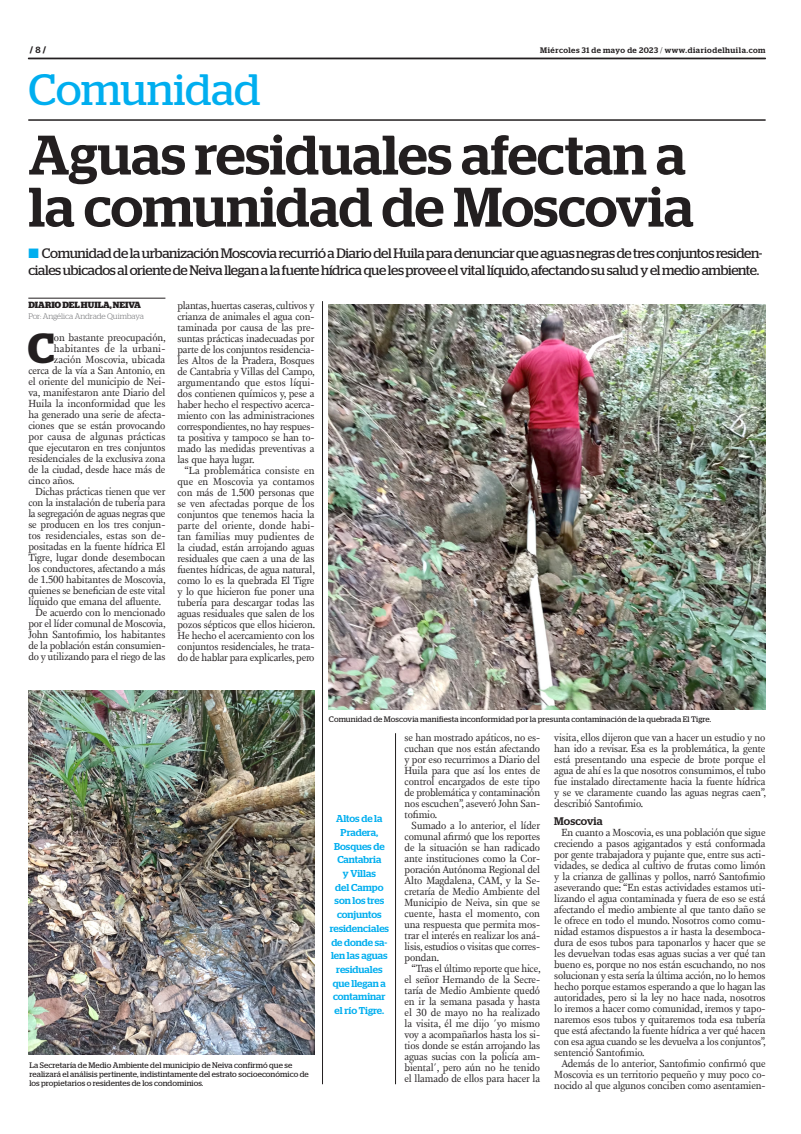
<style>
.page{position:relative;width:801px;height:1134px;background:#fff}
.page>*{position:absolute;margin:0;border:0;box-sizing:border-box;transform-origin:0 0}
.t1{font:500 55.5px/52.1px "Stag";color:#231f20}
.t2{font:43.9px "Stag";letter-spacing:-.005em;color:#00aeef}
.t3{font:600 42px "Stag";color:#231f20}
.t4{font:13.7px/16.5px "Stag";letter-spacing:-.025em;color:#231f20}
.t5{font:500 11px "Stag";letter-spacing:.005em;color:#231f20}
.t6{font:10.6px/11px "New Fournier BP";letter-spacing:-.01em;color:#231f20;text-align:justify}
.t7{font:10.6px "New Fournier BP";letter-spacing:.01em;color:#231f20}
.t8{font:500 10px/13.7px "Stag";color:#00aeef;text-align:center}
.t9{font:700 9px "Stag";color:#231f20}
.t10{font:8px/9px "Stag";letter-spacing:.01em;color:#231f20}
.t11{font:500 8px "Stag";letter-spacing:.06em;color:#231f20}
.t12{font:300 8px "Stag";letter-spacing:-.005em;color:#6c6d70}
.s1{font-weight:500}
.s2{font-weight:300}
.s3{color:#00aeef}
</style>
<div class="page">
<svg style="left:28px;top:58px;width:737px;height:1px"></svg>
<hr style="left:28px;top:120px;width:737px;height:1px;background:#231f20">
<img style="left:329px;top:304px;width:436px;height:405px">
<img style="left:28px;top:691px;width:287px;height:363px">
<hr style="left:28px;top:298px;width:137px;height:1px;background:#231f20">
<hr style="left:322px;top:301px;width:1px;height:783px;background:#231f20">
<hr style="left:395px;top:733px;width:1px;height:351px;background:#231f20">
<p class="t9" style="left:30px;top:45px;width:18px">/ <span class="s1">8</span> /</p>
<p class="t11" style="left:540px;top:45px;width:227px">Miércoles 31 de mayo de 2023 <span class="s2">/</span> www.diariodelhuila.com</p>
<h2 class="t2" style="left:28px;top:64px;width:234px">Comunidad</h2>
<h1 class="t1" style="left:29px;top:128px;width:666px">Aguas residuales afectan a la comunidad de Moscovia</h1>
<p class="t4" style="left:28px;top:245px;width:735px"><span class="s3">■</span> Comunidad de la urbanización Moscovia recurrió a Diario del Huila para denunciar que aguas negras de tres conjuntos residen&shy;ciales ubicados al oriente de Neiva llegan a la fuente hídrica que les provee el vital líquido, afectando su salud y el medio ambiente.</p>
<p class="t9" style="left:28px;top:300px;width:114px">DIARIO DEL HUILA, NEIVA</p>
<p class="t12" style="left:28px;top:312px;width:117px">Por: Angélica Andrade Quimbaya</p>
<h3 class="t3" style="left:28px;top:324px;width:28px">C</h3>
<p class="t6" style="left:54px;top:332px;width:113px">on bastante preocupación,</p>
<p class="t6" style="left:177px;top:300px;width:139px">plantas, huertas caseras, cultivos y crianza de animales el agua con&shy;taminada por causa de las pre&shy;suntas prácticas inadecuadas por parte de los conjuntos residencia&shy;les Altos de la Pradera, Bosques de Cantabria y Villas del Campo, argumentando que estos líqui&shy;dos contienen químicos y, pese a haber hecho el respectivo acerca&shy;miento con las administraciones correspondientes, no hay respues&shy;ta positiva y tampoco se han to&shy;mado las medidas preventivas a las que haya lugar.</p>
<p class="t6" style="left:177px;top:465px;width:139px;text-indent:7px">“La problemática consiste en que en Moscovia ya contamos con más de 1.500 personas que se ven afectadas porque de los conjuntos que tenemos hacia la parte del oriente, donde habi&shy;tan familias muy pudientes de la ciudad, están arrojando aguas residuales que caen a una de las fuentes hídricas, de agua natural, como lo es la quebrada El Tigre y lo que hicieron fue poner una tubería para descargar todas las aguas residuales que salen de los pozos sépticos que ellos hicieron.<br>He hecho el acercamiento con los conjuntos residenciales, he trata&shy;do de hablar para explicarles, pero</p>
<p class="t7" style="left:54px;top:342px;width:113px">habitantes de la urbani-</p>
<p class="t6" style="left:54px;top:354px;width:113px">zación Moscovia, ubicada</p>
<p class="t6" style="left:28px;top:365px;width:139px">cerca de la vía a San Antonio, en</p>
<p class="t6" style="left:28px;top:376px;width:139px">el oriente del municipio de Nei-</p>
<p class="t6" style="left:28px;top:387px;width:139px">va, manifestaron ante Diario del</p>
<p class="t6" style="left:28px;top:398px;width:139px">Huila la inconformidad que les</p>
<p class="t6" style="left:28px;top:409px;width:139px">ha generado una serie de afecta-</p>
<p class="t6" style="left:28px;top:420px;width:139px">ciones que se están provocando</p>
<p class="t6" style="left:28px;top:431px;width:139px">por causa de algunas prácticas</p>
<p class="t6" style="left:28px;top:442px;width:139px">que ejecutaron en tres conjuntos</p>
<p class="t6" style="left:28px;top:453px;width:139px">residenciales de la exclusiva zona</p>
<p class="t6" style="left:28px;top:464px;width:139px">de la ciudad, desde hace más de</p>
<p class="t6" style="left:28px;top:475px;width:48px">cinco años.</p>
<p class="t6" style="left:35px;top:486px;width:131px">Dichas prácticas tienen que ver</p>
<p class="t6" style="left:28px;top:497px;width:139px">con la instalación de tubería para</p>
<p class="t6" style="left:28px;top:508px;width:139px">la segregación de aguas negras que</p>
<p class="t6" style="left:28px;top:519px;width:139px">se producen en los tres conjun-</p>
<p class="t6" style="left:28px;top:530px;width:139px">tos residenciales, estas son de-</p>
<p class="t6" style="left:28px;top:541px;width:139px">positadas en la fuente hídrica El</p>
<p class="t6" style="left:28px;top:552px;width:139px">Tigre, lugar donde desembocan</p>
<p class="t6" style="left:28px;top:563px;width:139px">los conductores, afectando a más</p>
<p class="t6" style="left:28px;top:574px;width:139px">de 1.500 habitantes de Moscovia,</p>
<p class="t6" style="left:28px;top:585px;width:139px">quienes se benefician de este vital</p>
<p class="t6" style="left:28px;top:596px;width:134px">líquido que emana del afluente.</p>
<p class="t6" style="left:35px;top:607px;width:131px">De acuerdo con lo mencionado</p>
<p class="t6" style="left:28px;top:618px;width:139px">por el líder comunal de Moscovia,</p>
<p class="t6" style="left:28px;top:629px;width:139px">John Santofimio, los habitantes</p>
<p class="t6" style="left:28px;top:640px;width:139px">de la población están consumien-</p>
<p class="t6" style="left:28px;top:651px;width:138px">do y utilizando para el riego de las</p>
<p class="t10" style="left:29px;top:1061px;width:281px">La Secretaría de Medio Ambiente del municipio de Neiva confirmó que se realizará el análisis pertinente, indistintamente del estrato socioeconómico de los propietarios o residentes de los condominios.</p>
<p class="t10" style="left:329px;top:714px;width:384px">Comunidad de Moscovia manifiesta inconformidad por la presunta contaminación de la quebrada El Tigre.</p>
<p class="t8" style="left:330px;top:812px;width:61px">Altos de la<br>Pradera,<br>Bosques de<br>Cantabria<br>y Villas<br>del Campo son los tres conjuntos residenciales de donde sa&shy;len las aguas residuales que llegan a contaminar el río Tigre.</p>
<p class="t6" style="left:404px;top:732px;width:137px">se han mostrado apáticos, no es&shy;cuchan que nos están afectando y por eso recurrimos a Diario del Huila para que así los entes de control encargados de este tipo de problemática y contaminación nos escuchen”, aseveró John San&shy;tofimio.</p>
<p class="t6" style="left:404px;top:820px;width:137px;text-indent:7px">Sumado a lo anterior, el líder comunal afirmó que los reportes de la situación se han radicado ante instituciones como la Cor&shy;poración Autónoma Regional del Alto Magdalena, CAM, y la Se&shy;cretaría de Medio Ambiente del Municipio de Neiva, sin que se cuente, hasta el momento, con una respuesta que permita mos&shy;trar el interés en realizar los aná&shy;lisis, estudios o visitas que corres&shy;pondan.</p>
<p class="t6" style="left:404px;top:963px;width:138px;text-indent:7px">“Tras el último reporte que hice, el señor Hernando de la Secre&shy;taría de Medio Ambiente quedó en ir la semana pasada y hasta el 30 de mayo no ha realizado la visita, él me dijo ´yo mismo voy a acompañarlos hasta los si&shy;tios donde se están arrojando las aguas sucias con la policía am&shy;biental´, pero aún no he tenido el llamado de ellos para hacer la</p>
<p class="t6" style="left:554px;top:732px;width:213px">visita, ellos dijeron que van a hacer un estudio y no han ido a revisar. Esa es la problemática, la gente está presentando una especie de brote porque el agua de ahí es la que nosotros consumimos, el tubo fue instalado directamente hacia la fuente hídrica y se ve claramente cuando las aguas negras caen”, describió Santofimio.</p>
<p class="t5" style="left:554px;top:814px;width:50px">Moscovia</p>
<p class="t6" style="left:554px;top:827px;width:213px;text-indent:7px">En cuanto a Moscovia, es una población que sigue creciendo a pasos agigantados y está conformada por gente trabajadora y pujante que, entre sus acti&shy;vidades, se dedica al cultivo de frutas como limón y la crianza de gallinas y pollos, narró Santofimio aseverando que: “En estas actividades estamos uti&shy;lizando el agua contaminada y fuera de eso se está afectando el medio ambiente al que tanto daño se le ofrece en todo el mundo. Nosotros como comu&shy;nidad estamos dispuestos a ir hasta la desemboca&shy;dura de esos tubos para taponarlos y hacer que se les devuelvan todas esas aguas sucias a ver qué tan bueno es, porque no nos están escuchando, no nos solucionan y esta sería la última acción, no lo hemos hecho porque estamos esperando a que lo hagan las autoridades, pero si la ley no hace nada, nosotros lo iremos a hacer como comunidad, iremos y tapo&shy;naremos esos tubos y quitaremos toda esa tubería que está afectando la fuente hídrica a ver qué hacen con esa agua cuando se les devuelva a los conjuntos”, sentenció Santofimio.</p>
<p class="t6" style="left:554px;top:1058px;width:213px;text-indent:7px">Además de lo anterior, Santofimio confirmó que Moscovia es un territorio pequeño y muy poco co&shy;nocido al que algunos conciben como asentamien-</p>
</div>
